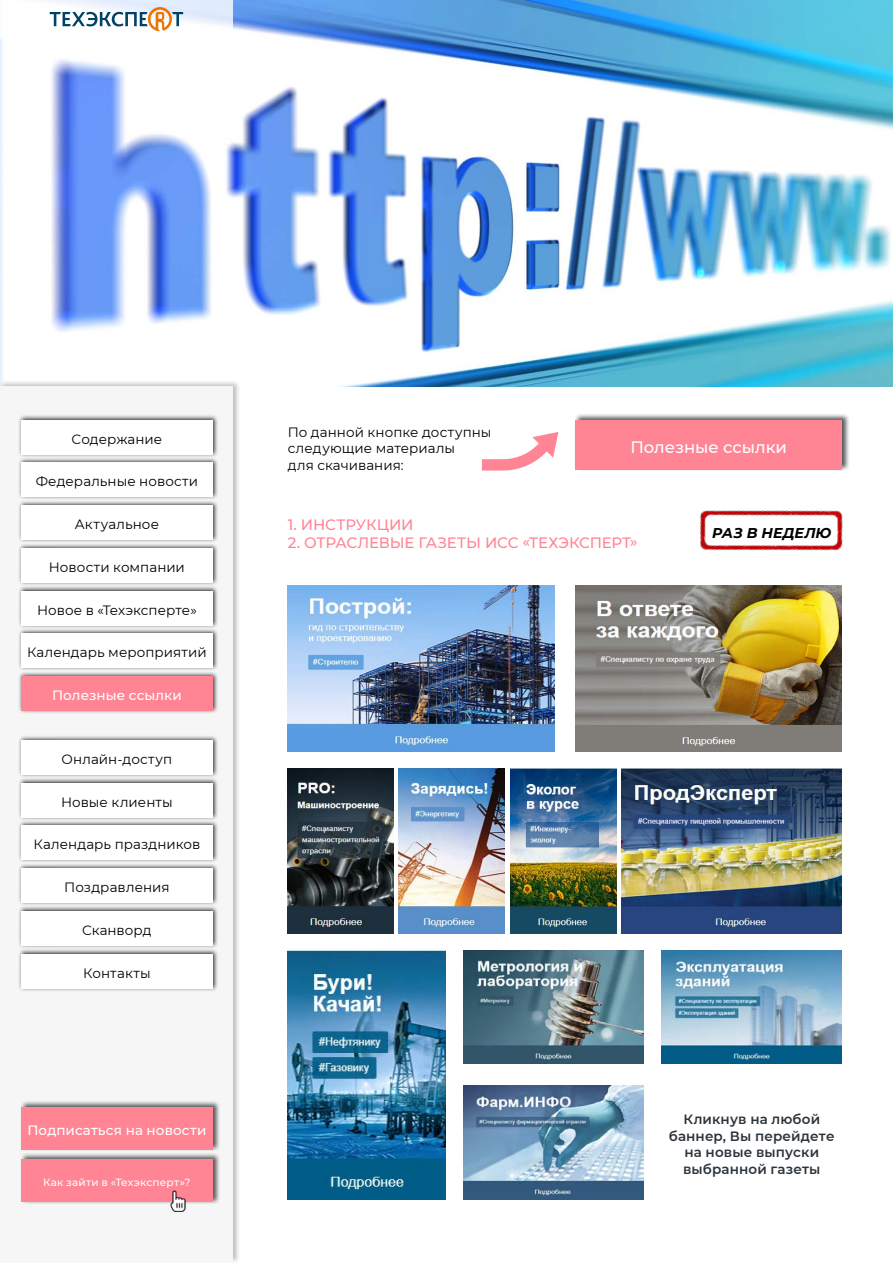
<style>
.page{position:relative;width:893px;height:1263px;background:#fff}
.page>*{position:absolute;margin:0;border:0;box-sizing:border-box;transform-origin:0 0}
.t1{font:500 16.5px "Montserrat";letter-spacing:-.005em;color:#fff}
.t2{font:500 15px "Montserrat";letter-spacing:-.01em;color:#ff8595}
.t3{font:italic 700 14.1px "Montserrat";letter-spacing:-.005em;color:#000}
.t4{font:13.5px/16.6px "Montserrat";letter-spacing:.005em;color:#000}
.t5{font:600 13.5px/16.5px "Montserrat";letter-spacing:.01em;color:#2c3339;text-align:center}
.t6{font:500 13.5px "Montserrat";letter-spacing:.01em;color:#fff}
.t7{font:500 10.5px "Montserrat";letter-spacing:.015em;color:#fff}
</style>
<div class="page">
<img style="left:0;top:0;width:893px;height:387px">
<div style="left:574px;top:413px;width:276px;height:58px;background:#000;opacity:.65"></div>
<div style="left:575px;top:420px;width:267px;height:50px;background:#ff8595"></div>
<svg style="left:482px;top:432px;width:76px;height:38px"></svg>
<img style="left:700px;top:510px;width:143px;height:41px">
<img style="left:288px;top:586px;width:266px;height:166px">
<img style="left:575px;top:586px;width:267px;height:166px">
<img style="left:621px;top:768px;width:221px;height:166px">
<img style="left:288px;top:950px;width:157px;height:249px">
<img style="left:399px;top:768px;width:106px;height:166px">
<img style="left:463px;top:1086px;width:181px;height:113px">
<img style="left:463px;top:950px;width:181px;height:114px">
<img style="left:510px;top:768px;width:106px;height:166px">
<img style="left:662px;top:950px;width:180px;height:114px">
<img style="left:288px;top:768px;width:106px;height:166px">
<svg style="left:0;top:0;width:233px;height:38px"></svg>
<svg style="left:50px;top:7px;width:133px;height:24px"></svg>
<div style="left:0;top:379px;width:241px;height:884px;background:#000;opacity:.25"></div>
<div style="left:0;top:387px;width:233px;height:876px;background:#f6f6f6"></div>
<div style="left:18px;top:414px;width:201px;height:43px;background:#000;opacity:.8"></div>
<div style="left:21px;top:420px;width:192px;height:34px;background:#fff"></div>
<div style="left:18px;top:457px;width:201px;height:43px;background:#000;opacity:.8"></div>
<div style="left:21px;top:463px;width:192px;height:34px;background:#fff"></div>
<div style="left:19px;top:1099px;width:201px;height:52px;background:#000;opacity:.65"></div>
<div style="left:21px;top:1107px;width:192px;height:42px;background:#ff8595"></div>
<div style="left:18px;top:500px;width:201px;height:43px;background:#000;opacity:.8"></div>
<div style="left:21px;top:506px;width:192px;height:34px;background:#fff"></div>
<div style="left:18px;top:542px;width:201px;height:43px;background:#000;opacity:.8"></div>
<div style="left:21px;top:548px;width:192px;height:34px;background:#fff"></div>
<div style="left:18px;top:585px;width:201px;height:43px;background:#000;opacity:.8"></div>
<div style="left:21px;top:591px;width:192px;height:34px;background:#fff"></div>
<div style="left:18px;top:670px;width:201px;height:43px;background:#000;opacity:.8"></div>
<div style="left:21px;top:676px;width:192px;height:34px;background:#ff8595"></div>
<div style="left:18px;top:734px;width:201px;height:43px;background:#000;opacity:.8"></div>
<div style="left:21px;top:740px;width:192px;height:34px;background:#fff"></div>
<div style="left:18px;top:777px;width:201px;height:43px;background:#000;opacity:.8"></div>
<div style="left:21px;top:783px;width:192px;height:34px;background:#fff"></div>
<div style="left:18px;top:820px;width:201px;height:43px;background:#000;opacity:.8"></div>
<div style="left:21px;top:826px;width:192px;height:34px;background:#fff"></div>
<div style="left:18px;top:862px;width:201px;height:44px;background:#000;opacity:.8"></div>
<div style="left:21px;top:868px;width:192px;height:34px;background:#fff"></div>
<div style="left:18px;top:905px;width:201px;height:43px;background:#000;opacity:.8"></div>
<div style="left:21px;top:911px;width:192px;height:34px;background:#fff"></div>
<div style="left:18px;top:948px;width:201px;height:43px;background:#000;opacity:.8"></div>
<div style="left:21px;top:954px;width:192px;height:34px;background:#fff"></div>
<div style="left:19px;top:1152px;width:201px;height:52px;background:#000;opacity:.65"></div>
<div style="left:21px;top:1159px;width:192px;height:43px;background:#ff8595"></div>
<img style="left:171px;top:1190px;width:14px;height:22px">
<div style="left:18px;top:628px;width:201px;height:43px;background:#000;opacity:.8"></div>
<div style="left:21px;top:634px;width:192px;height:34px;background:#fff"></div>
<p class="t4" style="left:72px;top:430px;width:92px">Содержание</p>
<p class="t4" style="left:36px;top:473px;width:164px">Федеральные новости</p>
<p class="t4" style="left:75px;top:516px;width:86px">Актуальное</p>
<p class="t4" style="left:49px;top:558px;width:137px">Новости компании</p>
<p class="t4" style="left:37px;top:601px;width:161px">Новое в «Техэксперте»</p>
<p class="t4" style="left:27px;top:643px;width:181px">Календарь мероприятий</p>
<p class="t6" style="left:52px;top:686px;width:131px">Полезные ссылки</p>
<p class="t4" style="left:62px;top:750px;width:112px">Онлайн-доступ</p>
<p class="t4" style="left:61px;top:793px;width:113px">Новые клиенты</p>
<p class="t4" style="left:34px;top:836px;width:168px">Календарь праздников</p>
<p class="t4" style="left:64px;top:878px;width:107px">Поздравления</p>
<p class="t4" style="left:82px;top:921px;width:71px">Сканворд</p>
<p class="t4" style="left:83px;top:964px;width:69px">Контакты</p>
<p class="t6" style="left:27px;top:1120px;width:180px">Подписаться на новости</p>
<p class="t7" style="left:43px;top:1175px;width:149px">Как зайти в «Техэксперт»?</p>
<p class="t4" style="left:288px;top:423px;width:205px">По данной кнопке доступны следующие материалы<br>для скачивания:</p>
<p class="t1" style="left:630px;top:436px;width:158px">Полезные ссылки</p>
<p class="t2" style="left:288px;top:514px;width:127px">1. ИНСТРУКЦИИ</p>
<p class="t2" style="left:288px;top:532px;width:352px">2. ОТРАСЛЕВЫЕ ГАЗЕТЫ ИСС «ТЕХЭКСПЕРТ»</p>
<p class="t3" style="left:712px;top:522px;width:121px">РАЗ В НЕДЕЛЮ</p>
<p class="t5" style="left:669px;top:1111px;width:167px">Кликнув на любой баннер, Вы перейдете на новые выпуски выбранной газеты</p>
</div>
